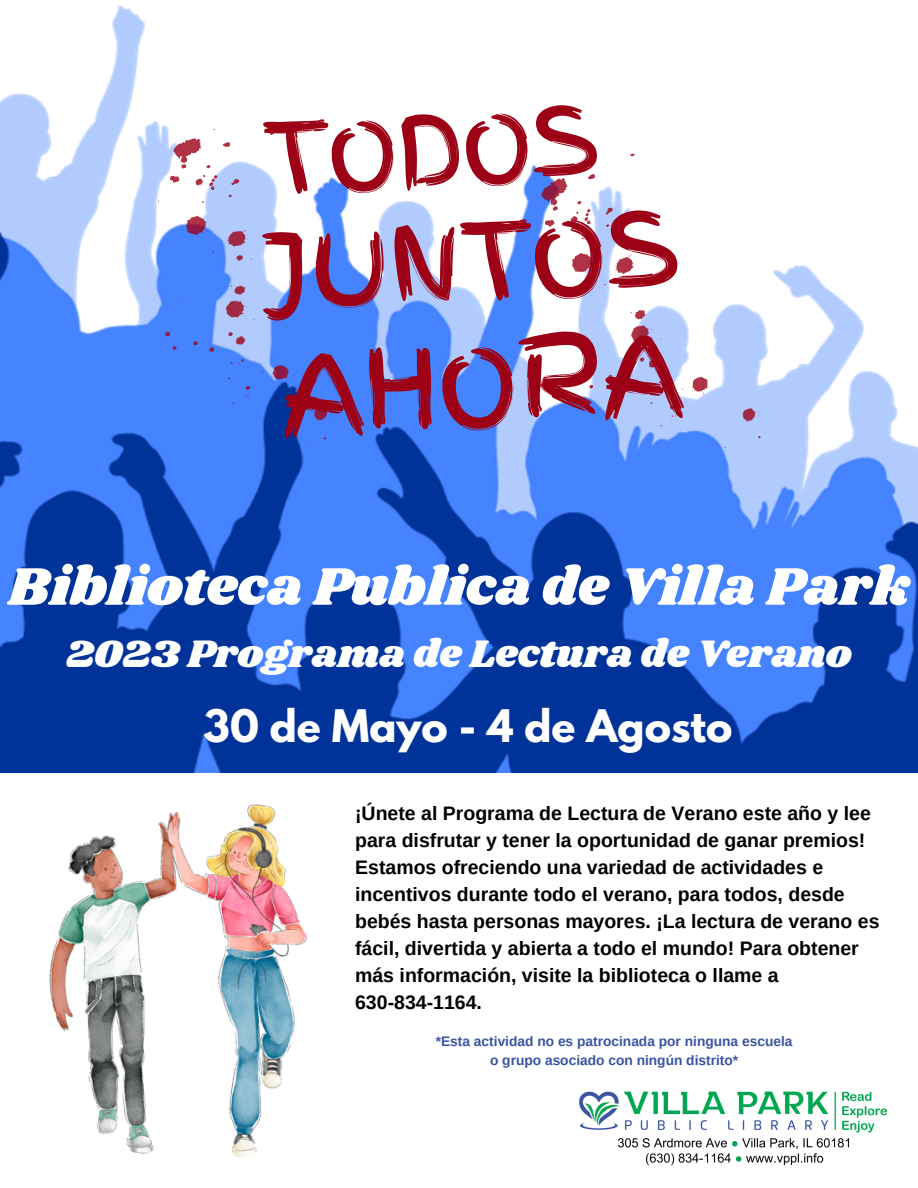
<style>
.page{position:relative;width:918px;height:1188px;background:#fff}
.page>*{position:absolute;margin:0;border:0;box-sizing:border-box;transform-origin:0 0}
.t1{font:107.4px "Finger Paint";color:#9c0116}
.t2{font:102px "Finger Paint";color:#9c0116}
.t3{font:93.75px "Finger Paint";color:#9c0116}
.t4{font:54.75px "Shrikhand";color:#fff}
.t5{font:39.75px "Shrikhand";color:#fff}
.t6{font:700 39.75px "League Spartan";color:#fff}
.t7{font:700 19.5px/27px "Arimo";color:#000}
.t8{font:700 13.8px/19.2px "Arimo";color:#3a54a3;text-align:center}
</style>
<div class="page">
<img style="left:579px;top:1091px;width:308px;height:74px">
<img style="left:49px;top:804px;width:258px;height:353px">
<img style="left:0;top:5px;width:918px;height:768px">
<svg style="left:269px;top:131px;width:6px;height:5px"></svg>
<svg style="left:169px;top:136px;width:71px;height:68px"></svg>
<svg style="left:225px;top:227px;width:27px;height:35px"></svg>
<svg style="left:223px;top:283px;width:32px;height:38px"></svg>
<svg style="left:164px;top:331px;width:7px;height:6px"></svg>
<svg style="left:227px;top:331px;width:20px;height:15px"></svg>
<svg style="left:193px;top:340px;width:6px;height:6px"></svg>
<svg style="left:208px;top:346px;width:7px;height:8px"></svg>
<svg style="left:173px;top:346px;width:4px;height:4px"></svg>
<svg style="left:183px;top:213px;width:28px;height:25px"></svg>
<svg style="left:230px;top:359px;width:15px;height:5px"></svg>
<svg style="left:260px;top:371px;width:4px;height:3px"></svg>
<svg style="left:270px;top:363px;width:21px;height:21px"></svg>
<svg style="left:311px;top:406px;width:21px;height:16px"></svg>
<svg style="left:243px;top:384px;width:12px;height:15px"></svg>
<svg style="left:231px;top:402px;width:6px;height:9px"></svg>
<svg style="left:323px;top:436px;width:4px;height:4px"></svg>
<svg style="left:630px;top:152px;width:5px;height:5px"></svg>
<svg style="left:603px;top:206px;width:12px;height:10px"></svg>
<svg style="left:538px;top:172px;width:59px;height:57px"></svg>
<svg style="left:605px;top:223px;width:5px;height:5px"></svg>
<svg style="left:612px;top:252px;width:32px;height:36px"></svg>
<svg style="left:627px;top:306px;width:35px;height:41px"></svg>
<svg style="left:638px;top:356px;width:22px;height:14px"></svg>
<svg style="left:607px;top:374px;width:7px;height:6px"></svg>
<svg style="left:624px;top:376px;width:8px;height:8px"></svg>
<svg style="left:577px;top:372px;width:17px;height:18px"></svg>
<svg style="left:568px;top:248px;width:30px;height:29px"></svg>
<svg style="left:649px;top:380px;width:13px;height:8px"></svg>
<svg style="left:682px;top:368px;width:29px;height:28px"></svg>
<svg style="left:739px;top:406px;width:22px;height:18px"></svg>
<svg style="left:660px;top:402px;width:18px;height:30px"></svg>
<svg style="left:757px;top:435px;width:4px;height:4px"></svg>
<h3 class="t3" style="left:261px;top:88px;width:335px;rotate:-3deg">TODOS</h3>
<h2 class="t2" style="left:259px;top:196px;width:418px;rotate:-3deg">JUNTOS</h2>
<h1 class="t1" style="left:277px;top:314px;width:405px;rotate:-3deg">AHORA</h1>
<h3 class="t4" style="left:8px;top:549px;width:903px">Biblioteca Publica de Villa Park</h3>
<h3 class="t5" style="left:66px;top:626px;width:787px">2023 Programa de Lectura de Verano</h3>
<h3 class="t6" style="left:204px;top:706px;width:530px">30 de Mayo - 4 de Agosto</h3>
<p class="t7" style="left:355px;top:800px;width:526px">¡Únete al Programa de Lectura de Verano este año y lee para disfrutar y tener la oportunidad de ganar premios!<br>Estamos ofreciendo una variedad de actividades e incentivos durante todo el verano, para todos, desde bebés hasta personas mayores. ¡La lectura de verano es fácil, divertida y abierta a todo el mundo! Para obtener más información, visite la biblioteca o llame a 630-834-1164.</p>
<p class="t8" style="left:436px;top:1032px;width:358px">*Esta actividad no es patrocinada por ninguna escuela o grupo asociado con ningún distrito*</p>
</div>
